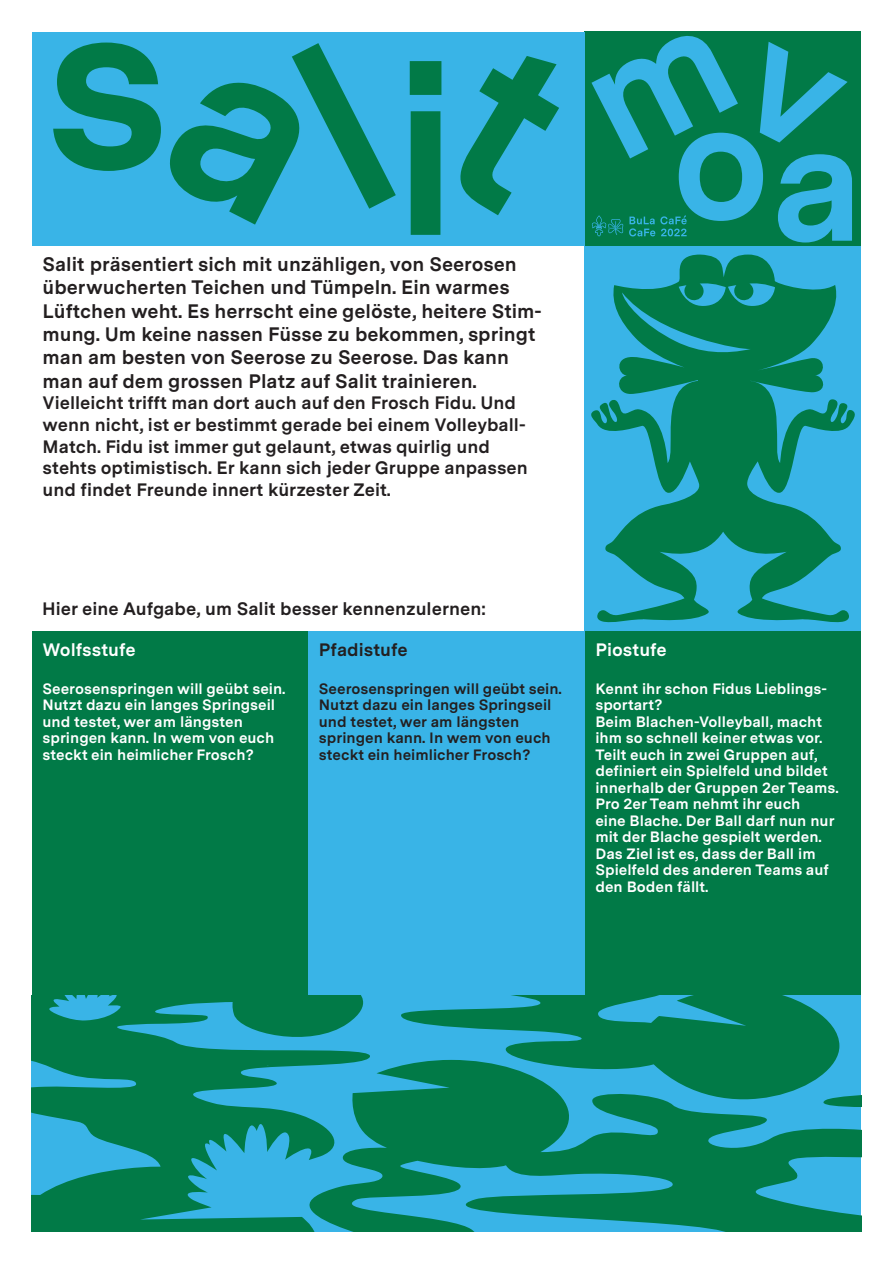
<style>
.page{position:relative;width:893px;height:1263px;background:#fff}
.page>*{position:absolute;margin:0;border:0;box-sizing:border-box;transform-origin:0 0}
.t1{font:700 240px "Messina Sans";color:#017a47}
.t2{font:700 165px "Messina Sans";color:#39b4e7}
.bold_text{font:700 19.5px/23.4px "Messina Sans";color:#231f20}
.bold_text-2{font:700 18px/21.6px "Messina Sans";color:#231f20}
.bold_text-3{font:700 18px "Messina Sans";color:#fff}
.bold_text_klein{font:700 15px/16.5px "Messina Sans";color:#fff}
.bold_text-4{font:700 15px/16.5px "Messina Sans";color:#231f20}
</style>
<div class="page">
<svg style="left:399px;top:995px;width:462px;height:65px;background:#158e80"></svg>
<svg style="left:375px;top:1060px;width:486px;height:171px;background:#148e7f"></svg>
<svg style="left:32px;top:995px;width:343px;height:236px;background:#179188"></svg>
<div style="left:585px;top:245px;width:276px;height:386px;background:#39b4e7"></div>
<svg style="left:591px;top:255px;width:264px;height:368px;fill:#017a48"></svg>
<div style="left:585px;top:31px;width:276px;height:215px;background:#017a47"></div>
<div style="left:32px;top:32px;width:553px;height:214px;background:#39b4e7"></div>
<svg style="left:592px;top:215px;width:31px;height:21px"></svg>
<svg style="left:629px;top:215px;width:58px;height:21px"></svg>
<div style="left:32px;top:631px;width:276px;height:364px;background:#017a47"></div>
<div style="left:585px;top:631px;width:276px;height:364px;background:#017a47"></div>
<div style="left:308px;top:631px;width:277px;height:364px;background:#39b4e7"></div>
<p class="t1" style="left:44px;top:-96px;width:128px">s</p>
<p class="t1" style="left:392px;top:-29px;width:68px">i</p>
<p class="bold_text" style="left:43px;top:251px;width:476px">Salit präsentiert sich mit unzähligen, von Seerosen</p>
<p class="bold_text" style="left:43px;top:275px;width:501px">überwucherten Teichen und Tümpeln. Ein warmes Lüftchen weht. Es herrscht eine gelöste, heitere Stim&shy;mung. Um keine nassen Füsse zu bekommen, springt man am besten von Seerose zu Seerose. Das kann man auf dem grossen Platz auf Salit trainieren.</p>
<p class="bold_text-2" style="left:43px;top:391px;width:475px">Vielleicht trifft man dort auch auf den Frosch Fidu. Und</p>
<p class="bold_text-2" style="left:43px;top:413px;width:487px">wenn nicht, ist er bestimmt gerade bei einem Volleyball-<br>Match. Fidu ist immer gut gelaunt, etwas quirlig und stehts optimistisch. Er kann sich jeder Gruppe anpassen</p>
<p class="bold_text-2" style="left:43px;top:478px;width:350px">und findet Freunde innert kürzester Zeit.</p>
<p class="t2" style="left:671px;top:38px;width:101px">o</p>
<p class="t2" style="left:770px;top:59px;width:95px">a</p>
<p class="bold_text-2" style="left:42px;top:597px;width:445px">Hier eine Aufgabe, um Salit besser kennenzulernen:</p>
<p class="bold_text-3" style="left:43px;top:636px;width:95px">Wolfsstufe</p>
<p class="bold_text_klein" style="left:43px;top:679px;width:245px">Seerosenspringen will geübt sein.<br>Nutzt dazu ein langes Springseil und testet, wer am längsten springen kann. In wem von euch steckt ein heimlicher Frosch?</p>
<p class="bold_text-2" style="left:319px;top:638px;width:90px">Pfadistufe</p>
<p class="bold_text-4" style="left:319px;top:679px;width:245px">Seerosenspringen will geübt sein.<br>Nutzt dazu ein langes Springseil und testet, wer am längsten</p>
<p class="bold_text-4" style="left:319px;top:729px;width:233px">springen kann. In wem von euch steckt ein heimlicher Frosch?</p>
<p class="bold_text-3" style="left:595px;top:636px;width:73px">Piostufe</p>
<p class="bold_text_klein" style="left:595px;top:679px;width:233px">Kennt ihr schon Fidus Lieblings&shy;sportart?</p>
<p class="bold_text_klein" style="left:595px;top:712px;width:245px">Beim Blachen-Volleyball, macht ihm so schnell keiner etwas vor.<br>Teilt euch in zwei Gruppen auf, definiert ein Spielfeld und bildet innerhalb der Gruppen 2er Teams.<br>Pro 2er Team nehmt ihr euch<br>eine Blache. Der Ball darf nun nur mit der Blache gespielt werden.<br>Das Ziel ist es, dass der Ball im<br>Spielfeld des anderen Teams auf den Boden fällt.</p>
</div>
